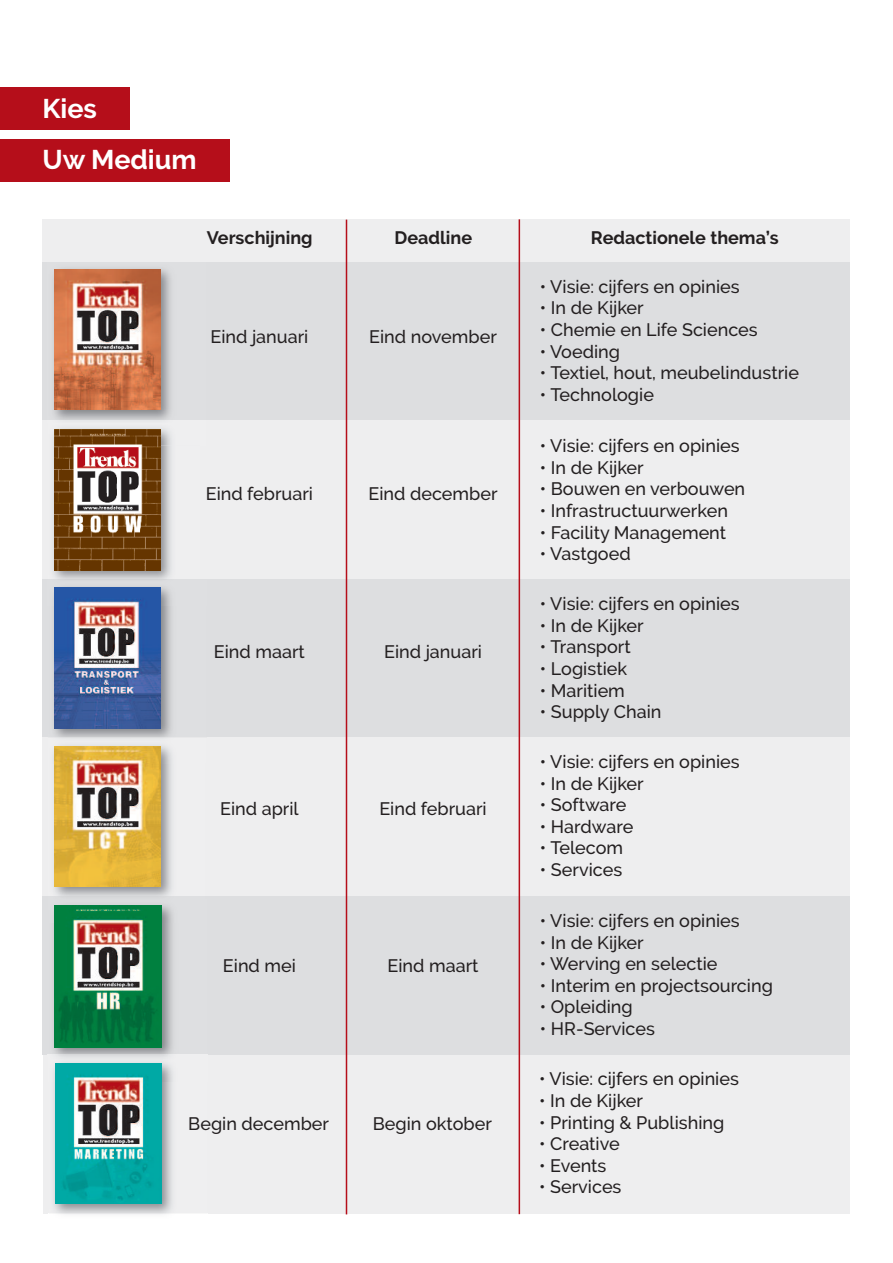
<style>
.page{position:relative;width:893px;height:1263px;background:#fff}
.page>*{position:absolute;margin:0;border:0;box-sizing:border-box;transform-origin:0 0}
.t1{font:700 27px/51px "Raleway";color:#fff}
.t2{font:500 18px "Raleway";color:#231f20}
.t3{font:700 18px "Raleway";color:#231f20}
</style>
<div class="page">
<div style="left:43px;top:262px;width:850px;height:158px;background:#dddee0"></div>
<div style="left:43px;top:420px;width:850px;height:159px;background:#eeeeef"></div>
<div style="left:43px;top:219px;width:850px;height:43px;background:#eeeeef"></div>
<div style="left:43px;top:579px;width:850px;height:159px;background:#dddee0"></div>
<div style="left:43px;top:738px;width:850px;height:158px;background:#eeeeef"></div>
<div style="left:43px;top:896px;width:850px;height:159px;background:#dddee0"></div>
<div style="left:43px;top:1055px;width:807px;height:158px;background:#eeeeef"></div>
<div style="left:0;top:139px;width:230px;height:43px;background:#b50e1a"></div>
<div style="left:0;top:87px;width:129px;height:43px;background:#b50e1a"></div>
<img style="left:53px;top:446px;width:118px;height:134px">
<img style="left:55px;top:446px;width:106px;height:124px">
<img style="left:48px;top:587px;width:159px;height:151px">
<img style="left:55px;top:587px;width:106px;height:141px">
<img style="left:53px;top:745px;width:119px;height:151px">
<img style="left:55px;top:746px;width:106px;height:141px">
<img style="left:54px;top:269px;width:117px;height:151px">
<img style="left:53px;top:428px;width:118px;height:18px">
<img style="left:55px;top:429px;width:106px;height:17px">
<img style="left:55px;top:269px;width:106px;height:141px">
<img style="left:48px;top:905px;width:160px;height:309px">
<img style="left:55px;top:905px;width:107px;height:142px">
<svg style="left:207px;top:1056px;width:1px;height:25px"></svg>
<img style="left:55px;top:1063px;width:106px;height:140px">
<hr style="left:346px;top:220px;width:1px;height:994px;background:#b50e1a">
<hr style="left:519px;top:219px;width:1px;height:995px;background:#b50e1a">
<div style="left:850px;top:211px;width:43px;height:1009px;background:#fff"></div>
<h1 class="t1" style="left:43px;top:84px;width:156px">Kies<br>Uw Medium</h1>
<p class="t3" style="left:207px;top:228px;width:107px">Verschijning</p>
<p class="t3" style="left:395px;top:228px;width:79px">Deadline</p>
<p class="t3" style="left:591px;top:228px;width:189px">redactionele thema’s</p>
<p class="t2" style="left:211px;top:326px;width:99px">Eind januari</p>
<p class="t2" style="left:206px;top:483px;width:109px">Eind februari</p>
<p class="t2" style="left:214px;top:641px;width:92px">Eind maart</p>
<p class="t2" style="left:220px;top:798px;width:80px">Eind april</p>
<p class="t2" style="left:223px;top:955px;width:74px">Eind mei</p>
<p class="t2" style="left:369px;top:326px;width:129px">Eind november</p>
<p class="t2" style="left:369px;top:483px;width:131px">Eind december</p>
<p class="t2" style="left:384px;top:641px;width:99px">Eind januari</p>
<p class="t2" style="left:379px;top:798px;width:109px">Eind februari</p>
<p class="t2" style="left:388px;top:955px;width:92px">Eind maart</p>
<p class="t2" style="left:540px;top:276px;width:201px">• Visie: cijfers en opinies</p>
<p class="t2" style="left:540px;top:298px;width:105px">• In de Kijker</p>
<p class="t2" style="left:540px;top:319px;width:219px">• Chemie en Life Sciences</p>
<p class="t2" style="left:540px;top:341px;width:82px">• Voeding</p>
<p class="t2" style="left:540px;top:362px;width:261px">• Textiel, hout, meubelindustrie</p>
<p class="t2" style="left:540px;top:384px;width:116px">• Technologie</p>
<p class="t2" style="left:540px;top:435px;width:201px">• Visie: cijfers en opinies</p>
<p class="t2" style="left:540px;top:457px;width:105px">• In de Kijker</p>
<p class="t2" style="left:540px;top:479px;width:207px">• Bouwen en verbouwen</p>
<p class="t2" style="left:540px;top:500px;width:190px">• Infrastructuurwerken</p>
<p class="t2" style="left:540px;top:522px;width:188px">• Facility Management</p>
<p class="t2" style="left:540px;top:543px;width:92px">• Vastgoed</p>
<p class="t2" style="left:540px;top:593px;width:201px">• Visie: cijfers en opinies</p>
<p class="t2" style="left:540px;top:615px;width:105px">• In de Kijker</p>
<p class="t2" style="left:540px;top:636px;width:92px">• Transport</p>
<p class="t2" style="left:540px;top:658px;width:89px">• Logistiek</p>
<p class="t2" style="left:540px;top:680px;width:86px">• Maritiem</p>
<p class="t2" style="left:540px;top:701px;width:123px">• Supply Chain</p>
<p class="t2" style="left:540px;top:751px;width:201px">• Visie: cijfers en opinies</p>
<p class="t2" style="left:540px;top:773px;width:105px">• In de Kijker</p>
<p class="t2" style="left:540px;top:794px;width:88px">• Software</p>
<p class="t2" style="left:540px;top:816px;width:95px">• Hardware</p>
<p class="t2" style="left:540px;top:837px;width:85px">• Telecom</p>
<p class="t2" style="left:540px;top:859px;width:84px">• Services</p>
<p class="t2" style="left:540px;top:910px;width:201px">• Visie: cijfers en opinies</p>
<p class="t2" style="left:540px;top:932px;width:105px">• In de Kijker</p>
<p class="t2" style="left:540px;top:953px;width:179px">• Werving en selectie</p>
<p class="t2" style="left:540px;top:975px;width:234px">• Interim en projectsourcing</p>
<p class="t2" style="left:540px;top:997px;width:94px">• Opleiding</p>
<p class="t2" style="left:540px;top:1018px;width:117px">• HR-Services</p>
<p class="t2" style="left:188px;top:1113px;width:142px">Begin december</p>
<p class="t2" style="left:373px;top:1113px;width:121px">Begin oktober</p>
<p class="t2" style="left:539px;top:1068px;width:201px">• Visie: cijfers en opinies</p>
<p class="t2" style="left:539px;top:1090px;width:105px">• In de Kijker</p>
<p class="t2" style="left:539px;top:1112px;width:187px">• Printing &amp; Publishing</p>
<p class="t2" style="left:539px;top:1133px;width:82px">• Creative</p>
<p class="t2" style="left:539px;top:1155px;width:69px">• Events</p>
<p class="t2" style="left:539px;top:1176px;width:84px">• Services</p>
</div>
